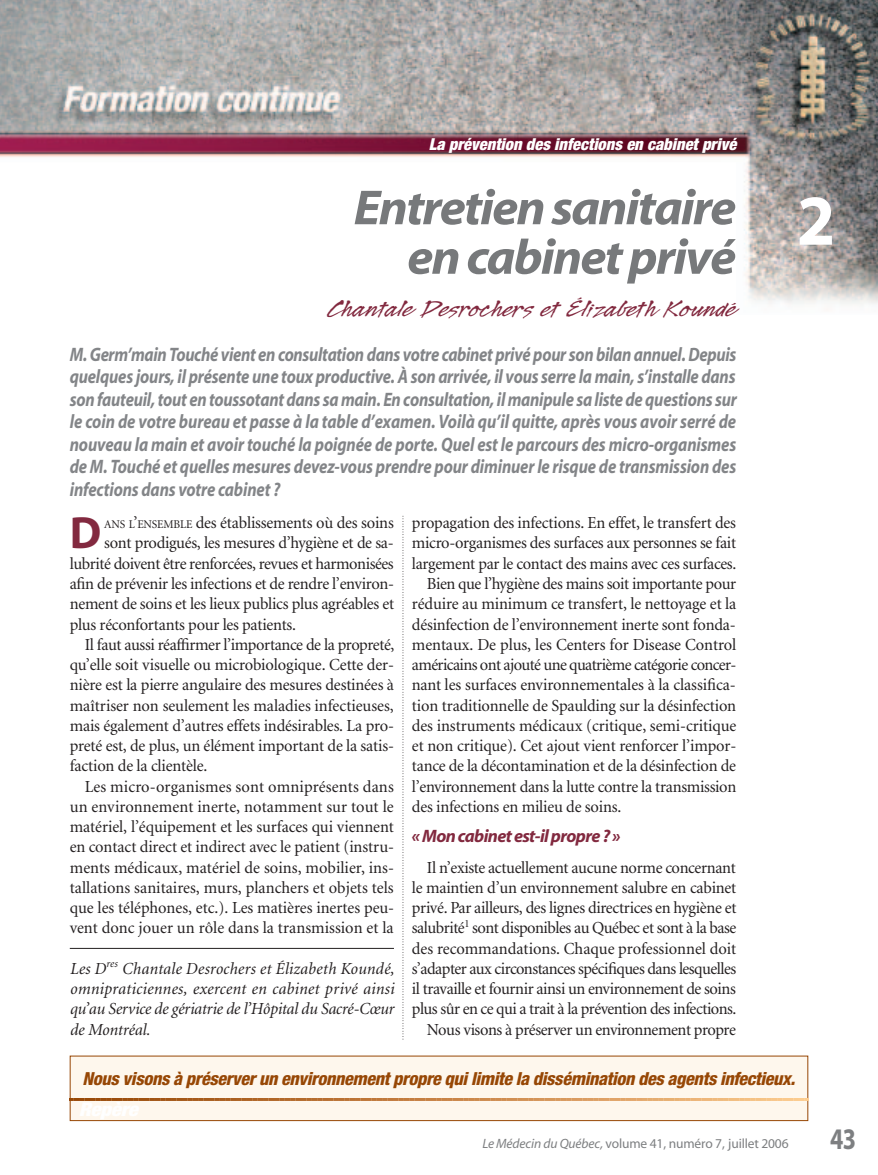
<style>
.page{position:relative;width:878px;height:1175px;background:#fff}
.page>*{position:absolute;margin:0;border:0;box-sizing:border-box;transform-origin:0 0}
.t1{font:700 72px "Myriad";color:#fff}
.t2{font:italic 700 49.5px/49.5px "Myriad";letter-spacing:-.035em;color:#77797b;text-align:right;scale:1.05 1}
.t3{font:700 45.3px "Myriad";color:#82293f}
.t4{font:700 30px "Myriad";color:#7d7f81;scale:.8 1}
.t5{font:27px "Legault Std";color:#82293f;scale:1.2 1}
.t6{font:italic 700 19.5px/22.5px "Myriad";letter-spacing:-.01em;color:#838588;text-align:justify;scale:.85 1}
.t7{font:italic 800 condensed 18px "Helvetica Neue";letter-spacing:-.02em;color:#974705}
.t8{font:italic 700 18px "Myriad";letter-spacing:-.035em;color:#82293f}
.t9{font:16.8px/20.2px "Minion";letter-spacing:-.015em;color:#231f20;text-align:right}
.t10{font:italic 16.8px/20.2px "Minion";letter-spacing:-.015em;color:#231f20;text-align:justify}
.t11{font:16.8px "Minion";letter-spacing:.005em;color:#231f20}
.t12{font:16.8px "Minion";letter-spacing:-.04em;color:#231f20}
.t13{font:16.8px "Minion";letter-spacing:.01em;color:#231f20}
.t14{font:italic 900 condensed 16.5px "Helvetica Neue";color:#fff}
.t15{font:13.5px "Myriad";letter-spacing:-.01em;color:#7d7f81}
.s1{font-size:11.85px}
.s2{font-style:italic}
</style>
<div class="page">
<img style="left:0;top:0;width:878px;height:304px">
<svg style="left:402px;top:516px;width:1px;height:524px"></svg>
<hr style="left:70px;top:948px;width:324px;height:1px;background:#231f20">
<div style="left:70px;top:1056px;width:737px;height:64px;background:#fef7ed"></div>
<svg style="left:70px;top:1098px;width:23px;height:22px"></svg>
<hr style="left:97px;top:1098px;width:2px;height:22px;background:#9b4b0a">
<svg style="left:103px;top:1098px;width:109px;height:3px"></svg>
<hr style="left:216px;top:1098px;width:2px;height:22px;background:#a95d1e">
<svg style="left:222px;top:1098px;width:109px;height:3px"></svg>
<hr style="left:335px;top:1098px;width:2px;height:22px;background:#ba7133">
<svg style="left:341px;top:1098px;width:255px;height:3px"></svg>
<hr style="left:600px;top:1098px;width:2px;height:22px;background:#dea065">
<svg style="left:606px;top:1098px;width:109px;height:3px"></svg>
<hr style="left:719px;top:1098px;width:2px;height:22px;background:#efba7d">
<svg style="left:725px;top:1098px;width:82px;height:3px"></svg>
<p class="t14" style="left:429px;top:138px;width:309px">La prévention des infections en cabinet privé</p>
<h2 class="t2" style="left:353px;top:188px;width:366px">Entretien sanitaire en cabinet privé</h2>
<h3 class="t5" style="left:329px;top:291px;width:341px">Chantale Desrochers et Élizabeth Koundé</h3>
<p class="t6" style="left:70px;top:345px;width:786px">M. Germ’main Touché vient en consultation dans votre cabinet privé pour son bilan annuel. Depuis quelques jours, il présente une toux productive. À son arrivée, il vous serre la main, s’installe dans son fauteuil, tout en toussotant dans sa main. En consultation, il manipule sa liste de questions sur le coin de votre bureau et passe à la table d’examen. Voilà qu’il quitte, après vous avoir serré de nouveau la main et avoir touché la poignée de porte. Quel est le parcours des micro-organismes de M. Touché et quelles mesures devez-vous prendre pour diminuer le risque de transmission des infections dans votre cabinet ?</p>
<h3 class="t3" style="left:70px;top:516px;width:33px">D</h3>
<p class="t9" style="left:104px;top:514px;width:291px"><span class="s1">ANS L</span>’<span class="s1">ENSEMBLE</span> des établissements où des soins</p>
<p class="t9" style="left:104px;top:534px;width:291px">sont prodigués, les mesures d’hygiène et de sa-</p>
<p class="t9" style="left:70px;top:554px;width:325px">lubrité doivent être renforcées, revues et harmonisées</p>
<p class="t9" style="left:70px;top:575px;width:326px">afin de prévenir les infections et de rendre l’environ-</p>
<p class="t9" style="left:70px;top:595px;width:326px">nement de soins et les lieux publics plus agréables et</p>
<p class="t9" style="left:70px;top:615px;width:228px">plus réconfortants pour les patients.</p>
<p class="t9" style="left:85px;top:635px;width:311px">Il faut aussi réaffirmer l’importance de la propreté,</p>
<p class="t9" style="left:70px;top:656px;width:326px">qu’elle soit visuelle ou microbiologique. Cette der-</p>
<p class="t9" style="left:70px;top:676px;width:326px">nière est la pierre angulaire des mesures destinées à</p>
<p class="t9" style="left:70px;top:696px;width:325px">maîtriser non seulement les maladies infectieuses,</p>
<p class="t9" style="left:70px;top:716px;width:326px">mais également d’autres effets indésirables. La pro-</p>
<p class="t9" style="left:70px;top:737px;width:326px">preté est, de plus, un élément important de la satis-</p>
<p class="t9" style="left:70px;top:757px;width:139px">faction de la clientèle.</p>
<p class="t13" style="left:85px;top:779px;width:310px">Les micro-organismes sont omniprésents dans</p>
<p class="t11" style="left:70px;top:800px;width:325px">un environnement inerte, notamment sur tout le</p>
<p class="t9" style="left:70px;top:818px;width:326px">matériel, l’équipement et les surfaces qui viennent</p>
<p class="t9" style="left:70px;top:838px;width:326px">en contact direct et indirect avec le patient (instru-</p>
<p class="t11" style="left:70px;top:860px;width:326px">ments médicaux, matériel de soins, mobilier, ins-</p>
<p class="t9" style="left:70px;top:878px;width:325px">tallations sanitaires, murs, planchers et objets tels</p>
<p class="t9" style="left:70px;top:899px;width:326px">que les téléphones, etc.). Les matières inertes peu-</p>
<p class="t9" style="left:70px;top:919px;width:325px">vent donc jouer un rôle dans la transmission et la</p>
<p class="t10" style="left:70px;top:959px;width:326px">Les D<sup>res</sup> Chantale Desrochers et Élizabeth Koundé, omnipraticiennes, exercent en cabinet privé ainsi qu’au Service de gériatrie de l’Hôpital du Sacré-Cœur de Montréal.</p>
<p class="t9" style="left:412px;top:514px;width:325px">propagation des infections. En effet, le transfert des</p>
<p class="t9" style="left:412px;top:534px;width:325px">micro-organismes des surfaces aux personnes se fait</p>
<p class="t9" style="left:412px;top:554px;width:326px">largement par le contact des mains avec ces surfaces.</p>
<p class="t9" style="left:427px;top:575px;width:311px">Bien que l’hygiène des mains soit importante pour</p>
<p class="t9" style="left:412px;top:595px;width:326px">réduire au minimum ce transfert, le nettoyage et la</p>
<p class="t9" style="left:412px;top:615px;width:325px">désinfection de l’environnement inerte sont fonda-</p>
<p class="t9" style="left:412px;top:635px;width:326px">mentaux. De plus, les Centers for Disease Control</p>
<p class="t12" style="left:412px;top:658px;width:326px">américains ont ajouté une quatrième catégorie concer-</p>
<p class="t9" style="left:412px;top:676px;width:325px">nant les surfaces environnementales à la classifica-</p>
<p class="t9" style="left:412px;top:696px;width:326px">tion traditionnelle de Spaulding sur la désinfection</p>
<p class="t9" style="left:412px;top:716px;width:326px">des instruments médicaux (critique, semi-critique</p>
<p class="t9" style="left:412px;top:737px;width:326px">et non critique). Cet ajout vient renforcer l’impor-</p>
<p class="t9" style="left:412px;top:757px;width:325px">tance de la décontamination et de la désinfection de</p>
<p class="t9" style="left:412px;top:777px;width:326px">l’environnement dans la lutte contre la transmission</p>
<p class="t9" style="left:412px;top:797px;width:211px">des infections en milieu de soins.</p>
<p class="t8" style="left:412px;top:829px;width:210px">« Mon cabinet est-il propre ? »</p>
<p class="t9" style="left:412px;top:858px;width:326px">Il n’existe actuellement aucune norme concernant<br>le maintien d’un environnement salubre en cabinet privé. Par ailleurs, des lignes directrices en hygiène et salubrité<sup>1</sup> sont disponibles au Québec et sont à la base des recommandations. Chaque professionnel doit s’adapter aux circonstances spécifiques dans lesquelles il travaille et fournir ainsi un environnement de soins plus sûr en ce qui a trait à la prévention des infections.<br>Nous visons à préserver un environnement propre</p>
<h1 class="t1" style="left:796px;top:193px;width:40px">2</h1>
<p class="t7" style="left:82px;top:1071px;width:714px">Nous visons à préserver un environnement propre qui limite la dissémination des agents infectieux.</p>
<p class="t15" style="left:482px;top:1138px;width:308px"><span class="s2">Le Médecin du Québec,</span> volume 41, numéro 7, juillet 2006</p>
<h3 class="t4" style="left:830px;top:1127px;width:34px">43</h3>
</div>
